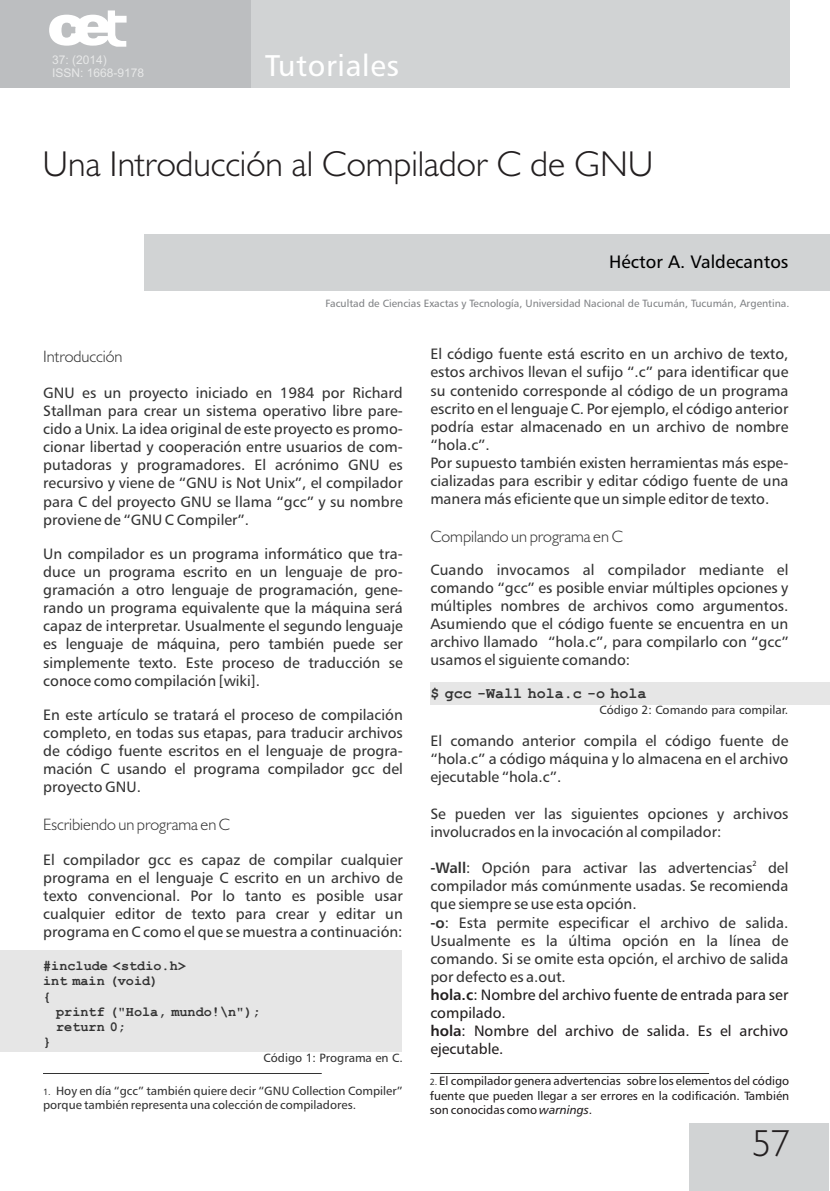
<style>
.page{position:relative;width:830px;height:1191px;background:#fff}
.page>*{position:absolute;margin:0;border:0;box-sizing:border-box;transform-origin:0 0}
.t1{font:300 37.8px "Humanist 521 BT";color:#231f20}
.t2{font:300 36px "Humanist 521 BT";color:#231f20}
.t3{font:30px "Humanist 777 BT Roman B";letter-spacing:.02em;color:#fff}
.t4{font:18px "Humanist 777 BT Roman B";color:#000}
.t5{font:300 16.5px "Humanist 521 BT";color:#333}
.t6{font:15px/18.1px "Humanist 777 BT Roman B";color:#333;text-align:justify}
.t7{font:15px/18.1px "Humanist 777 BT Roman B";color:#231f20}
.t8{font:700 15px "Courier New";color:#333}
.t9{font:700 13.5px/15.3px "Courier New";color:#333}
.t10{font:12px/14.4px "Humanist 777 BT Roman B";color:#333}
.t11{font:12px/14.5px "Humanist 777 BT Roman B";color:#231f20;text-align:justify}
.t12{font:12px/13.4px "Arial";color:#e7e8e8}
.t13{font:10.5px "Humanist 777 BT Roman B";color:#808285}
.t14{font:7.5px "Humanist 777 BT Roman B";color:#231f20}
.s1{font-family:"Humanist 777 BT Bold B"}
.s2{font-size:9px}
.s3{font-size:9px;color:#333}
.s4{font-family:"Humanist 777 BT Italic B"}
</style>
<div class="page">
<div style="left:144px;top:234px;width:685px;height:57px;background:#d1d3d4"></div>
<div style="left:0;top:0;width:258px;height:88px;background:#bcbec0"></div>
<div style="left:252px;top:0;width:537px;height:88px;background:#d1d3d4"></div>
<svg style="left:49px;top:10px;width:77px;height:37px"></svg>
<div style="left:0;top:950px;width:402px;height:102px;background:#e6e6e6"></div>
<div style="left:430px;top:683px;width:399px;height:22px;background:#e6e6e6"></div>
<hr style="left:43px;top:1073px;width:278px;height:1px;background:#333">
<hr style="left:430px;top:1073px;width:278px;height:1px;background:#333">
<div style="left:689px;top:1123px;width:139px;height:68px;background:#d1d3d4"></div>
<p class="t12" style="left:52px;top:54px;width:94px">37: (2014)<br>ISSN: 1668-9178</p>
<h3 class="t3" style="left:265px;top:53px;width:135px">Tutoriales</h3>
<h2 class="t2" style="left:43px;top:149px;width:612px">Una Introducción al Compilador C de GNU</h2>
<p class="t4" style="left:609px;top:254px;width:181px">Héctor A. Valdecantos</p>
<p class="t13" style="left:325px;top:299px;width:465px">Facultad de Ciencias Exactas y Tecnología, Universidad Nacional de Tucumán, Tucumán, Argentina.</p>
<p class="t5" style="left:43px;top:349px;width:81px">Introducción</p>
<p class="t6" style="left:43px;top:385px;width:361px">GNU es un proyecto iniciado en 1984 por Richard Stallman para crear un sistema operativo libre pare&shy;cido a Unix. La idea original de este proyecto es promo&shy;cionar libertad y cooperación entre usuarios de com&shy;putadoras y programadores. El acrónimo GNU es recursivo y viene de “GNU is Not Unix”, el compilador para C del proyecto GNU se llama “gcc” y su nombre proviene de “GNU C Compiler”.</p>
<p class="t6" style="left:43px;top:546px;width:361px">Un compilador es un programa informático que tra&shy;duce un programa escrito en un lenguaje de pro&shy;gramación a otro lenguaje de programación, gene&shy;rando un programa equivalente que la máquina será capaz de interpretar. Usualmente el segundo lenguaje es lenguaje de máquina, pero también puede ser simplemente texto. Este proceso de traducción se conoce como compilación [wiki].</p>
<p class="t6" style="left:43px;top:707px;width:361px">En este artículo se tratará el proceso de compilación completo, en todas sus etapas, para traducir archivos de código fuente escritos en el lenguaje de progra&shy;mación C usando el programa compilador gcc del proyecto GNU.</p>
<p class="t5" style="left:43px;top:817px;width:188px">Escribiendo un programa en C</p>
<p class="t6" style="left:43px;top:851px;width:361px">El compilador gcc es capaz de compilar cualquier programa en el lenguaje C escrito en un archivo de texto convencional. Por lo tanto es posible usar cualquier editor de texto para crear y editar un programa en C como el que se muestra a continuación:</p>
<p class="t9" style="left:43px;top:959px;width:144px">#include &lt;stdio.h&gt; int main (void)<br>{</p>
<p class="t9" style="left:56px;top:1005px;width:206px">printf ("Hola, mundo!\n"); return 0;</p>
<p class="t9" style="left:43px;top:1036px;width:10px">}</p>
<p class="t10" style="left:263px;top:1051px;width:141px">Código 1: Programa en C.</p>
<p class="t6" style="left:430px;top:346px;width:359px;text-align:left">El código fuente está escrito en un archivo de texto, estos archivos llevan el sufijo “.c” para identificar que su contenido corresponde al código de un programa escrito en el lenguaje C. Por ejemplo, el código anterior podría estar almacenado en un archivo de nombre “hola.c”.<br>Por supuesto también existen herramientas más espe&shy;cializadas para escribir y editar código fuente de una manera más eficiente que un simple editor de texto.</p>
<p class="t5" style="left:430px;top:529px;width:194px">Compilando un programa en C</p>
<p class="t6" style="left:430px;top:561px;width:360px">Cuando invocamos al compilador mediante el comando “gcc” es posible enviar múltiples opciones y múltiples nombres de archivos como argumentos.<br>Asumiendo que el código fuente se encuentra en un archivo llamado “hola.c”, para compilarlo con “gcc” usamos el siguiente comando:</p>
<p class="t8" style="left:430px;top:688px;width:218px">$ gcc -Wall hola.c -o hola</p>
<p class="t10" style="left:599px;top:704px;width:190px">Código 2: Comando para compilar.</p>
<p class="t6" style="left:430px;top:733px;width:359px">El comando anterior compila el código fuente de “hola.c” a código máquina y lo almacena en el archivo ejecutable “hola.c”.</p>
<p class="t6" style="left:430px;top:805px;width:359px">Se pueden ver las siguientes opciones y archivos involucrados en la invocación al compilador:</p>
<p class="t6" style="left:430px;top:860px;width:359px;text-align:left"><span class="s1">-Wall</span>: Opción para activar las advertencias del compilador más comúnmente usadas. Se recomienda que siempre se use esta opción.<br><span class="s1">-o</span>: Esta permite especificar el archivo de salida.<br>Usualmente es la última opción en la línea de comando. Si se omite esta opción, el archivo de salida por defecto es a.out.</p>
<p class="t14" style="left:752px;top:860px;width:6px">2</p>
<p class="t7" style="left:430px;top:987px;width:359px"><span class="s1">hola.c</span>: Nombre del archivo fuente de entrada para ser compilado.<br><span class="s1">hola</span>: Nombre del archivo de salida. Es el archivo ejecutable.</p>
<p class="t10" style="left:43px;top:1084px;width:361px"><span class="s2">1.</span> Hoy en día “gcc” también quiere decir “GNU Collection Compiler” porque también representa una colección de compiladores.</p>
<p class="t11" style="left:429px;top:1075px;width:361px"><span class="s3">2.</span> El compilador genera advertencias sobre los elementos del código fuente que pueden llegar a ser errores en la codificación. También son conocidas como <span class="s4">warnings</span>.</p>
<h1 class="t1" style="left:751px;top:1127px;width:40px">57</h1>
</div>
